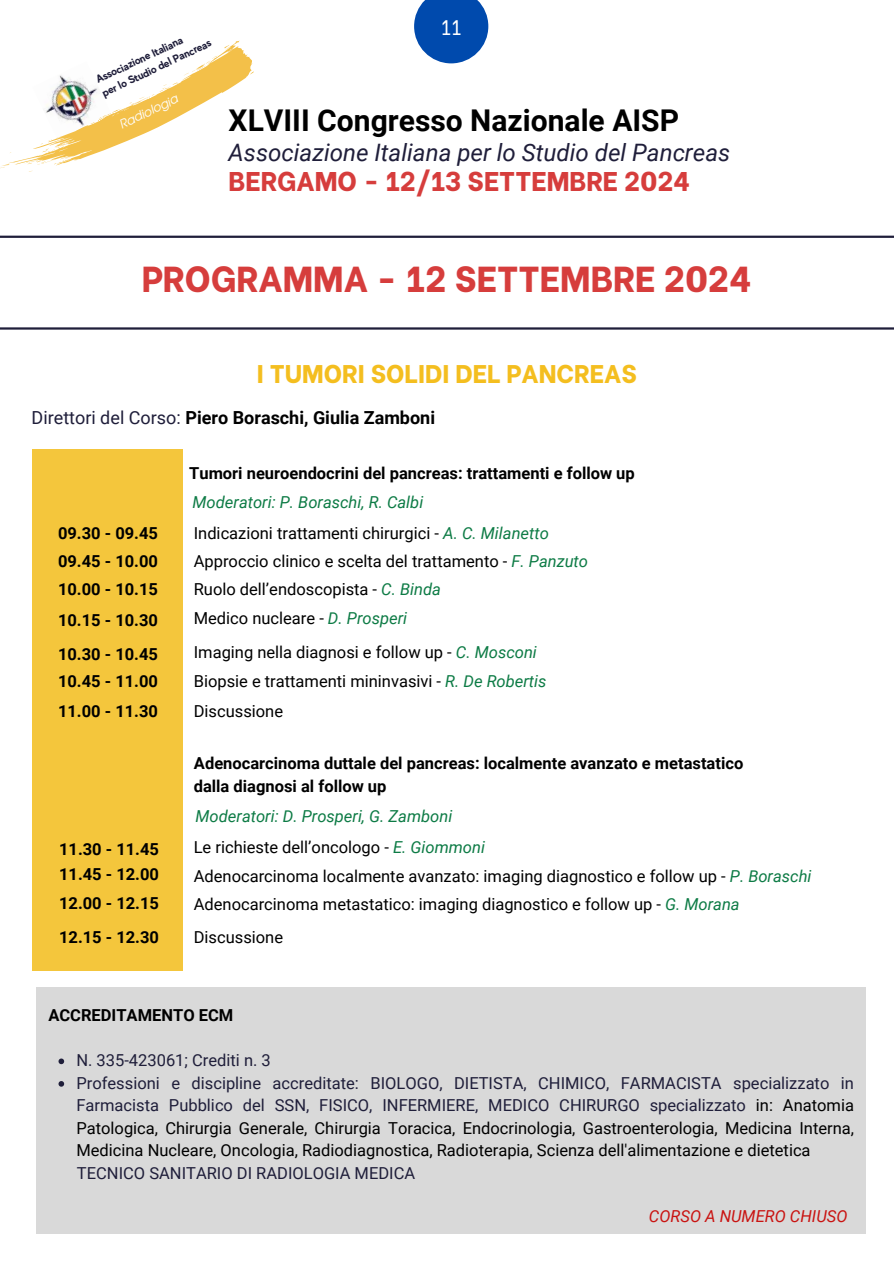
<style>
.page{position:relative;width:894px;height:1264px;background:#fff}
.page>*{position:absolute;margin:0;border:0;box-sizing:border-box;transform-origin:0 0}
.t1{font:800 36px "Be Vietnam";color:#d63d3c}
.t2{font:700 30px "Roboto";color:#000}
.t3{font:800 27px "Be Vietnam";color:#d63d3c}
.t4{font:800 25.5px "Be Vietnam";color:#f4be1f}
.t5{font:italic 24px "Roboto";color:#1f1e3a}
.t6{font:21px "Be Vietnam";color:#fff}
.t7{font:700 18px "Roboto";color:#000}
.t8{font:16.5px/22.5px "Roboto";color:#000}
.t9{font:700 16.5px/28.2px "Roboto";color:#000}
.t10{font:italic 16.5px "Roboto";color:#0d7b45}
.t11{font:16.5px "Roboto";color:#1f1e3a}
.t12{font:italic 16.5px "Roboto";color:#c91311}
.t13{font:italic 12.15px "Evolventa";color:#fff}
.t14{font:700 10.8px/14.5px "MADE Evolve Sans";color:#1f1e3a}
.s1{font-weight:400;color:#1f1e3a}
.s2{font-style:italic;color:#0d7b45}
.s3{color:#1f1e3a}
</style>
<div class="page">
<hr style="left:0;top:236px;width:893px;height:2px;background:#1f1e3a">
<hr style="left:0;top:327px;width:893px;height:2px;background:#1f1e3a">
<svg style="left:414px;top:0;width:74px;height:63px"></svg>
<div style="left:32px;top:449px;width:150px;height:522px;background:#f4c63c"></div>
<svg style="left:0;top:40px;width:254px;height:132px"></svg>
<div style="left:37px;top:987px;width:828px;height:246px;background:#d9d9d9"></div>
<svg style="left:58px;top:1058px;width:6px;height:6px"></svg>
<svg style="left:58px;top:1081px;width:6px;height:5px"></svg>
<p class="t14" style="left:93px;top:73px;width:121px;rotate:-25deg">Associazione Italiana<br>per lo Studio del Pancreas</p>
<p class="t13" style="left:117px;top:120px;width:65px;rotate:-25deg">Radiologia</p>
<p class="t6" style="left:440px;top:10px;width:22px">11</p>
<h2 class="t2" style="left:228px;top:103px;width:452px">XLVIII Congresso Nazionale AISP</h2>
<h3 class="t5" style="left:228px;top:139px;width:503px">Associazione Italiana per lo Studio del Pancreas</h3>
<h3 class="t3" style="left:228px;top:159px;width:463px">BERGAMO - 12/13 SETTEMBRE 2024</h3>
<h1 class="t1" style="left:142px;top:248px;width:611px">PROGRAMMA - 12 SETTEMBRE 2024</h1>
<h3 class="t4" style="left:257px;top:353px;width:381px">I TUMORI SOLIDI DEL PANCREAS</h3>
<p class="t7" style="left:32px;top:407px;width:405px"><span class="s1">Direttori del Corso:</span> Piero Boraschi, Giulia Zamboni</p>
<p class="t9" style="left:189px;top:459px;width:447px">Tumori neuroendocrini del pancreas: trattamenti e follow up</p>
<p class="t9" style="left:58px;top:519px;width:101px;text-align:justify">09.30 - 09.45<br>09.45 - 10.00<br>10.00 - 10.15</p>
<p class="t9" style="left:58px;top:604px;width:101px;line-height:33.8px">10.15 - 10.30<br>10.30 - 10.45</p>
<p class="t9" style="left:58px;top:667px;width:101px;line-height:29.2px">10.45 - 11.00<br>11.00 - 11.30</p>
<p class="t9" style="left:59px;top:836px;width:101px;line-height:24.8px">11.30 - 11.45<br>11.45 - 12.00</p>
<p class="t9" style="left:59px;top:886px;width:101px;line-height:33.8px">12.00 - 12.15<br>12.15 - 12.30</p>
<p class="t10" style="left:192px;top:492px;width:232px">Moderatori: P. Boraschi, R. Calbi</p>
<p class="t8" style="left:194px;top:519px;width:396px;line-height:28.5px">Indicazioni trattamenti chirurgici - <span class="s2">A. C. Milanetto </span>Approccio clinico e scelta del trattamento - <span class="s2">F. Panzuto </span>Ruolo dell’endoscopista - <span class="s2">C. Binda<br></span>Medico nucleare - <span class="s2">D. Prosperi</span></p>
<p class="t8" style="left:194px;top:637px;width:354px;line-height:29.2px">Imaging nella diagnosi e follow up - <span class="s2">C. Mosconi<br></span>Biopsie e trattamenti mininvasivi - <span class="s2">R. De Robertis<br></span>Discussione</p>
<p class="t9" style="left:194px;top:752px;width:551px;line-height:22.5px">Adenocarcinoma duttale del pancreas: localmente avanzato e metastatico dalla diagnosi al follow up</p>
<p class="t10" style="left:195px;top:807px;width:258px">Moderatori: D. Prosperi, G. Zamboni</p>
<p class="t8" style="left:194px;top:832px;width:619px;line-height:28.7px">Le richieste dell’oncologo - <span class="s2">E. Giommoni<br></span>Adenocarcinoma localmente avanzato: imaging diagnostico e follow up - <span class="s2">P. Boraschi<br></span>Adenocarcinoma metastatico: imaging diagnostico e follow up - <span class="s2">G. Morana</span></p>
<p class="t8" style="left:194px;top:925px;width:91px">Discussione</p>
<p class="t9" style="left:48px;top:1001px;width:186px">ACCREDITAMENTO ECM</p>
<p class="t8" style="left:76px;top:1049px;width:778px"><span class="s3">N. 335-423061; Crediti n. 3<br>Professioni e discipline accreditate: BIOLOGO, DIETISTA, CHIMICO, FARMACISTA specializzato in Farmacista Pubblico del SSN, FISICO, INFERMIERE, MEDICO CHIRURGO specializzato</span> in: Anatomia Patologica, Chirurgia Generale, Chirurgia Toracica, Endocrinologia, Gastroenterologia, Medicina Interna, Medicina Nucleare, Oncologia, Radiodiagnostica, Radioterapia, Scienza dell'alimentazione e dietetica</p>
<p class="t11" style="left:77px;top:1163px;width:339px">TECNICO SANITARIO DI RADIOLOGIA MEDICA</p>
<p class="t12" style="left:648px;top:1206px;width:200px">CORSO A NUMERO CHIUSO</p>
</div>
